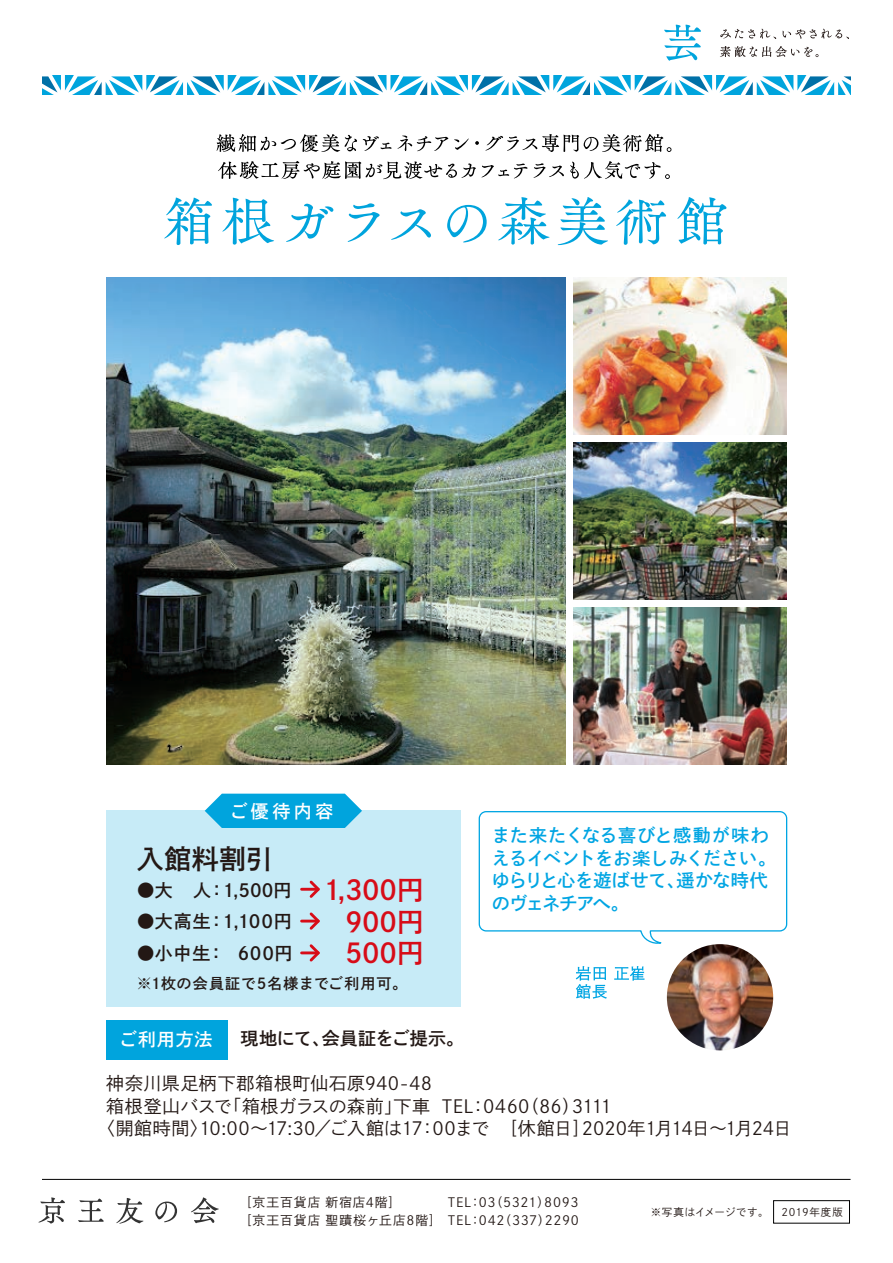
<style>
.page{position:relative;width:893px;height:1263px;background:#fff}
.page>*{position:absolute;margin:0;border:0;box-sizing:border-box;transform-origin:0 0}
.t1{font:27px "Shuei Go Kin Std B";letter-spacing:-.01em;color:#d70c18}
.t2{font:27px "Shuei Go Kin Std B";letter-spacing:.015em;color:#231815}
.t3{font:18px/22.5px "Shuei Go Kin Std B";color:#00a5e3}
.t4{font:18px "Shuei Go Kin Std L";letter-spacing:-.03em;color:#231815}
.t5{font:18px "Shuei Go Kin Std B";letter-spacing:.02em;color:#231815}
.t6{font:18px "Shuei Go Kin Std L";letter-spacing:.005em;color:#231815}
.t7{font:18px "Shuei Go Kin Std L";letter-spacing:.03em;color:#231815}
.t8{font:18px "Shuei Go Kin Std B";letter-spacing:.12em;color:#fff}
.t9{font:15px "Shuei Go Kin Std B";letter-spacing:.05em;color:#231815}
.t10{font:12.75px/18px "Shuei Go Kin Std L";letter-spacing:.06em;color:#231815}
.t11{font:10.5px "Shuei Go Kin Std L";letter-spacing:.02em;color:#231815}
.t12{font:10.5px "Shuei Go Kin Std L";letter-spacing:.065em;color:#231815}
.s1{font-size:27px;color:#d70c18}
</style>
<div class="page">
<hr style="left:42px;top:1179px;width:808px;height:1px;background:#000">
<div style="left:773px;top:1200px;width:77px;height:23px;border:1px solid #000"></div>
<svg style="left:38px;top:1197px;width:27px;height:26px"></svg>
<svg style="left:78px;top:1198px;width:26px;height:24px"></svg>
<svg style="left:116px;top:1198px;width:27px;height:25px"></svg>
<svg style="left:155px;top:1201px;width:22px;height:21px"></svg>
<svg style="left:191px;top:1197px;width:28px;height:26px"></svg>
<svg style="left:720px;top:29px;width:56px;height:10px"></svg>
<svg style="left:783px;top:29px;width:66px;height:10px"></svg>
<svg style="left:720px;top:46px;width:98px;height:11px"></svg>
<svg style="left:664px;top:25px;width:37px;height:36px"></svg>
<svg style="left:43px;top:75px;width:808px;height:20px"></svg>
<img style="left:574px;top:277px;width:213px;height:157px">
<img style="left:106px;top:277px;width:460px;height:487px">
<svg style="left:217px;top:134px;width:140px;height:18px"></svg>
<svg style="left:363px;top:136px;width:85px;height:15px"></svg>
<svg style="left:454px;top:138px;width:15px;height:12px"></svg>
<svg style="left:475px;top:141px;width:4px;height:4px"></svg>
<svg style="left:485px;top:134px;width:186px;height:18px"></svg>
<svg style="left:218px;top:161px;width:309px;height:18px"></svg>
<svg style="left:533px;top:163px;width:31px;height:15px"></svg>
<svg style="left:570px;top:161px;width:100px;height:18px"></svg>
<svg style="left:164px;top:198px;width:48px;height:47px"></svg>
<svg style="left:222px;top:198px;width:52px;height:47px"></svg>
<svg style="left:286px;top:204px;width:47px;height:38px"></svg>
<svg style="left:348px;top:203px;width:32px;height:39px"></svg>
<svg style="left:391px;top:209px;width:40px;height:31px"></svg>
<svg style="left:447px;top:205px;width:40px;height:37px"></svg>
<svg style="left:498px;top:197px;width:51px;height:48px"></svg>
<svg style="left:558px;top:197px;width:50px;height:48px"></svg>
<svg style="left:616px;top:199px;width:50px;height:46px"></svg>
<svg style="left:677px;top:197px;width:49px;height:48px"></svg>
<div style="left:106px;top:1020px;width:122px;height:40px;background:#00a4dd"></div>
<svg style="left:614px;top:966px;width:30px;height:15px"></svg>
<svg style="left:576px;top:966px;width:31px;height:33px"></svg>
<svg style="left:478px;top:811px;width:310px;height:134px"></svg>
<div style="left:106px;top:811px;width:354px;height:196px;background:#c7ebf7"></div>
<svg style="left:205px;top:794px;width:157px;height:34px;background:#18ace0"></svg>
<hr style="left:302px;top:888px;width:16px;height:3px;background:#d70c18">
<svg style="left:307px;top:880px;width:13px;height:18px"></svg>
<svg style="left:302px;top:912px;width:18px;height:18px"></svg>
<hr style="left:302px;top:951px;width:16px;height:3px;background:#d70c18">
<svg style="left:307px;top:944px;width:13px;height:18px"></svg>
<img style="left:667px;top:944px;width:106px;height:106px;border-radius:53px">
<img style="left:574px;top:608px;width:213px;height:156px">
<img style="left:574px;top:443px;width:213px;height:156px">
<h2 class="t8" style="left:230px;top:799px;width:105px">ご優待内容</h2>
<h1 class="t2" style="left:137px;top:840px;width:137px">入館料割引</h1>
<h2 class="t5" style="left:137px;top:877px;width:288px">●大　人：1,500円 <span class="s1">1,300円</span></h2>
<h2 class="t5" style="left:137px;top:909px;width:156px">●大高生：1,100円</h2>
<h1 class="t1" style="left:345px;top:903px;width:80px">900円</h1>
<h2 class="t5" style="left:137px;top:940px;width:157px">●小中生： 600円</h2>
<h1 class="t1" style="left:345px;top:934px;width:80px">500円</h1>
<p class="t9" style="left:137px;top:972px;width:272px">※1枚の会員証で5名様までご利用可。</p>
<h2 class="t8" style="left:119px;top:1027px;width:95px">ご利用方法</h2>
<h2 class="t5" style="left:240px;top:1025px;width:225px">現地にて、会員証をご提示。</h2>
<h2 class="t3" style="left:492px;top:824px;width:286px">また来たくなる喜びと感動が味わえるイベントをお楽しみください。ゆらりと心を遊ばせて、遥かな時代のヴェネチアへ。</h2>
<h2 class="t7" style="left:106px;top:1071px;width:327px">神奈川県足柄下郡箱根町仙石原940-48</h2>
<h2 class="t6" style="left:106px;top:1094px;width:507px">箱根登山バスで「箱根ガラスの森前」下車 TEL：0460（86）3111</h2>
<h2 class="t4" style="left:97px;top:1116px;width:696px">〈開館時間〉10:00～17:30／ご入館は17：00まで　［休館日］2020年1月14日～1月24日</h2>
<p class="t10" style="left:239px;top:1193px;width:204px">［京王百貨店 新宿店4階］<br>［京王百貨店 聖蹟桜ヶ丘店8階］</p>
<p class="t12" style="left:782px;top:1205px;width:63px">2019年度版</p>
<p class="t10" style="left:448px;top:1193px;width:133px">TEL：03（5321）8093<br>TEL：042（337）2290</p>
<p class="t11" style="left:651px;top:1205px;width:119px">※写真はイメージです。</p>
</div>
